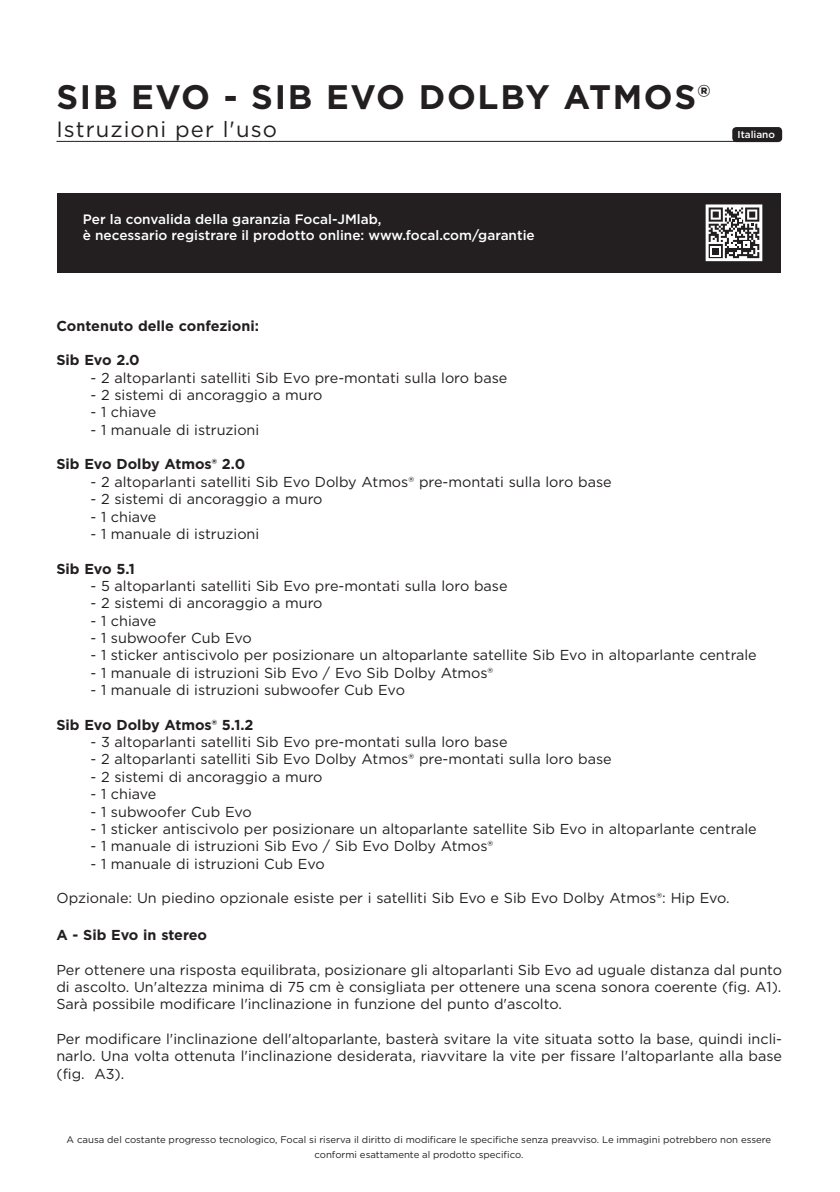
<style>
.page{position:relative;width:840px;height:1192px;background:#fff}
.page>*{position:absolute;margin:0;border:0;box-sizing:border-box;transform-origin:0 0}
.t1{font:700 34px "Gotham";letter-spacing:.05em;color:#231f20}
.t2{font:22px "Gotham";letter-spacing:.05em;color:#231f20}
.t3{font:14.4px/17.4px "Gotham";color:#231f20;text-align:justify}
.t4{font:700 14.4px "Gotham";color:#231f20}
.t5{font:500 13.6px/16.4px "Gotham";color:#fff}
.t6{font:500 10px "Gotham";color:#fff}
.t7{font:9.6px/14.4px "Gotham";color:#231f20;text-align:center}
</style>
<div class="page">
<hr style="left:56px;top:141px;width:719px;height:1px;background:#231f20">
<div style="left:57px;top:193px;width:724px;height:79px;background:#231f20"></div>
<div style="left:732px;top:127px;width:50px;height:15px;background:#231f20;border-radius:4px"></div>
<svg style="left:709px;top:207px;width:50px;height:51px"></svg>
<div style="left:706px;top:204px;width:56px;height:57px;border:2px solid #fff"></div>
<h1 class="t1" style="left:56px;top:75px;width:655px">Sib Evo - Sib Evo Dolby Atmos®</h1>
<h2 class="t2" style="left:56px;top:115px;width:222px">Istruzioni per l'uso</h2>
<p class="t6" style="left:737px;top:128px;width:39px">Italiano</p>
<p class="t5" style="left:83px;top:211px;width:453px">Per la convalida della garanzia Focal-JMlab,<br>è necessario registrare il prodotto online: www.focal.com/garantie</p>
<p class="t4" style="left:56px;top:316px;width:204px">Contenuto delle confezioni:</p>
<p class="t4" style="left:56px;top:351px;width:85px">Sib Evo 2.0</p>
<p class="t3" style="left:90px;top:369px;width:418px">- 2 altoparlanti satelliti Sib Evo pre-montati sulla loro base</p>
<p class="t3" style="left:90px;top:386px;width:234px">- 2 sistemi di ancoraggio a muro</p>
<p class="t3" style="left:90px;top:403px;width:68px">- 1 chiave</p>
<p class="t3" style="left:90px;top:421px;width:170px">- 1 manuale di istruzioni</p>
<p class="t4" style="left:56px;top:455px;width:190px">Sib Evo Dolby Atmos® 2.0</p>
<p class="t3" style="left:90px;top:473px;width:523px">- 2 altoparlanti satelliti Sib Evo Dolby Atmos® pre-montati sulla loro base</p>
<p class="t3" style="left:90px;top:490px;width:234px">- 2 sistemi di ancoraggio a muro</p>
<p class="t3" style="left:90px;top:507px;width:68px">- 1 chiave</p>
<p class="t3" style="left:90px;top:525px;width:170px">- 1 manuale di istruzioni</p>
<p class="t4" style="left:56px;top:559px;width:80px">Sib Evo 5.1</p>
<p class="t3" style="left:90px;top:577px;width:419px">- 5 altoparlanti satelliti Sib Evo pre-montati sulla loro base</p>
<p class="t3" style="left:90px;top:594px;width:234px">- 2 sistemi di ancoraggio a muro</p>
<p class="t3" style="left:90px;top:612px;width:68px">- 1 chiave</p>
<p class="t3" style="left:90px;top:629px;width:163px">- 1 subwoofer Cub Evo</p>
<p class="t3" style="left:90px;top:646px;width:668px">- 1 sticker antiscivolo per posizionare un altoparlante satellite Sib Evo in altoparlante centrale</p>
<p class="t3" style="left:90px;top:664px;width:404px">- 1 manuale di istruzioni Sib Evo / Evo Sib Dolby Atmos®</p>
<p class="t3" style="left:90px;top:681px;width:316px">- 1 manuale di istruzioni subwoofer Cub Evo</p>
<p class="t4" style="left:56px;top:715px;width:199px">Sib Evo Dolby Atmos® 5.1.2</p>
<p class="t3" style="left:90px;top:733px;width:419px">- 3 altoparlanti satelliti Sib Evo pre-montati sulla loro base</p>
<p class="t3" style="left:90px;top:750px;width:523px">- 2 altoparlanti satelliti Sib Evo Dolby Atmos® pre-montati sulla loro base</p>
<p class="t3" style="left:90px;top:768px;width:234px">- 2 sistemi di ancoraggio a muro</p>
<p class="t3" style="left:90px;top:785px;width:68px">- 1 chiave</p>
<p class="t3" style="left:90px;top:802px;width:163px">- 1 subwoofer Cub Evo</p>
<p class="t3" style="left:90px;top:820px;width:668px">- 1 sticker antiscivolo per posizionare un altoparlante satellite Sib Evo in altoparlante centrale</p>
<p class="t3" style="left:90px;top:837px;width:404px">- 1 manuale di istruzioni Sib Evo / Sib Evo Dolby Atmos®</p>
<p class="t3" style="left:90px;top:854px;width:236px">- 1 manuale di istruzioni Cub Evo</p>
<p class="t3" style="left:56px;top:889px;width:675px">Opzionale: Un piedino opzionale esiste per i satelliti Sib Evo e Sib Evo Dolby Atmos®: Hip Evo.</p>
<p class="t4" style="left:56px;top:925px;width:152px">A - Sib Evo in stereo</p>
<p class="t3" style="left:56px;top:960px;width:727px">Per ottenere una risposta equilibrata, posizionare gli altoparlanti Sib Evo ad uguale distanza dal punto di ascolto. Un'altezza minima di 75 cm è consigliata per ottenere una scena sonora coerente (fig. A1).<br>Sarà possibile modificare l'inclinazione in funzione del punto d'ascolto.</p>
<p class="t3" style="left:56px;top:1030px;width:727px">Per modificare l'inclinazione dell'altoparlante, basterà svitare la vite situata sotto la base, quindi incli&shy;narlo. Una volta ottenuta l'inclinazione desiderata, riavvitare la vite per fissare l'altoparlante alla base (fig. A3).</p>
<p class="t7" style="left:67px;top:1133px;width:706px">A causa del costante progresso tecnologico, Focal si riserva il diritto di modificare le specifiche senza preavviso. Le immagini potrebbero non essere conformi esattamente al prodotto specifico.</p>
</div>
